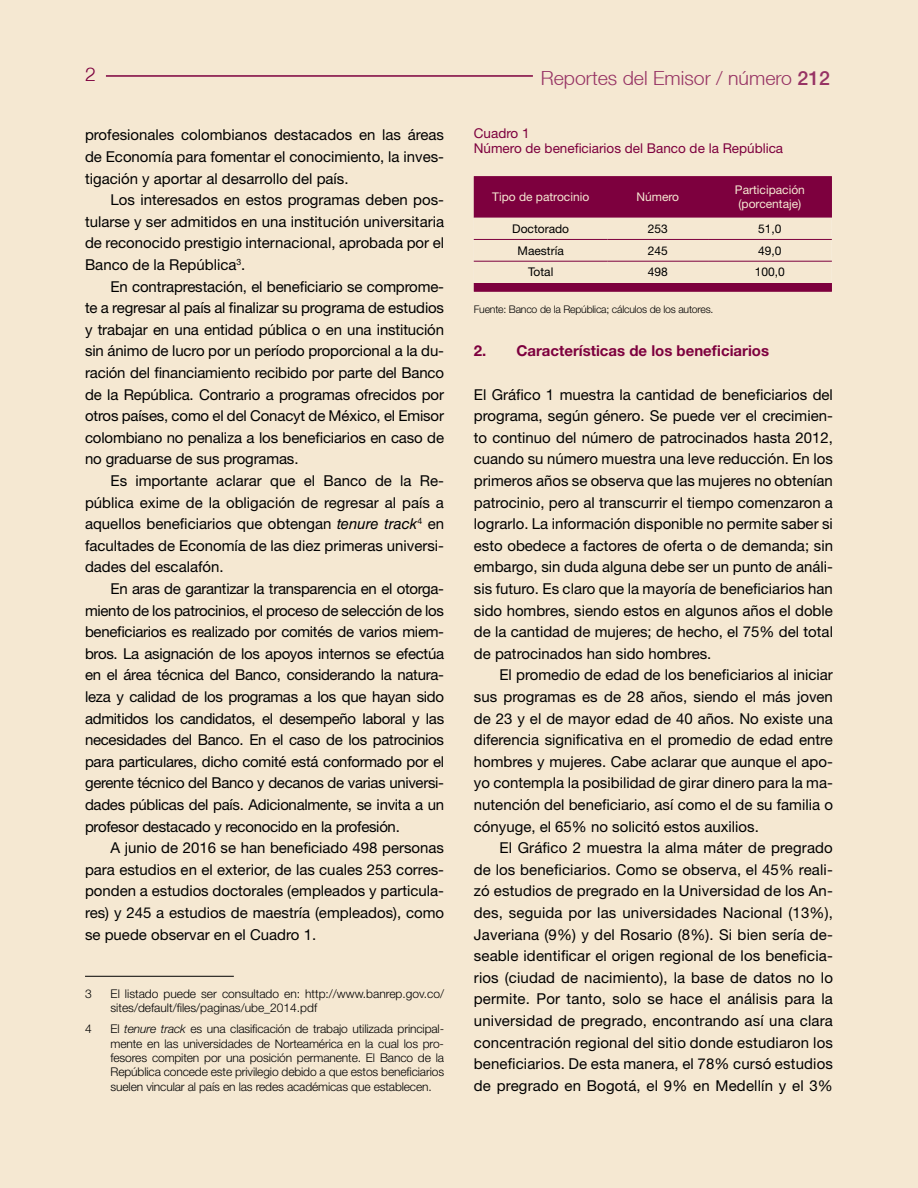
<style>
.page{position:relative;width:918px;height:1188px;background:#f5e8d2}
.page>*{position:absolute;margin:0;border:0;box-sizing:border-box;transform-origin:0 0}
.t1{font:300 19.5px "Helvetica Neue LT";color:#973364}
.t2{font:300 19.5px "Helvetica Neue LT";color:#7d003e}
.t3{font:15px/21.6px "Helvetica Neue LT Std";color:#000;text-align:justify}
.t4{font:700 15px "Helvetica Neue LT Std";color:#7d003e}
.t5{font:13.5px/15px "Helvetica Neue LT Std";color:#7d003e}
.t6{font:300 12px/14.4px "Helvetica Neue LT Std";color:#000}
.t7{font:12px/14.4px "Helvetica Neue LT Std";color:#f5e8d2}
.t8{font:12px "Helvetica Neue LT Std";color:#000}
.t9{font:300 10.5px "Helvetica Neue LT Std";letter-spacing:-.02em;color:#000}
.s1{font-family:"Helvetica Neue";font-weight:500}
.s2{font-family:"Helvetica LT Std";font-style:italic}
.s3{font-style:italic}
</style>
<div class="page">
<hr style="left:106px;top:75px;width:427px;height:2px;background:#7d003e">
<hr style="left:85px;top:976px;width:149px;height:1px;background:#000">
<svg style="left:474px;top:176px;width:358px;height:116px"></svg>
<hr style="left:474px;top:239px;width:134px;height:1px;background:#7d003e">
<hr style="left:608px;top:239px;width:100px;height:1px;background:#7d003e">
<hr style="left:708px;top:239px;width:124px;height:1px;background:#7d003e">
<hr style="left:474px;top:261px;width:134px;height:1px;background:#7d003e">
<hr style="left:608px;top:261px;width:100px;height:1px;background:#7d003e">
<hr style="left:708px;top:261px;width:124px;height:1px;background:#7d003e">
<h1 class="t2" style="left:85px;top:63px;width:12px">2</h1>
<h1 class="t1" style="left:541px;top:67px;width:291px">Reportes del Emisor / número <span class="s1">212</span></h1>
<p class="t3" style="left:85px;top:124px;width:361px">profesionales colombianos destacados en las áreas de Economía para fomentar el conocimiento, la inves&shy;tigación y aportar al desarrollo del país.</p>
<p class="t3" style="left:85px;top:189px;width:361px;text-indent:26px">Los interesados en estos programas deben pos&shy;tularse y ser admitidos en una institución universitaria de reconocido prestigio internacional, aprobada por el Banco de la República<sup>3</sup>.</p>
<p class="t3" style="left:85px;top:275px;width:361px;text-indent:26px">En contraprestación, el beneficiario se comprome&shy;te a regresar al país al finalizar su programa de estudios y trabajar en una entidad pública o en una institución sin ánimo de lucro por un período proporcional a la du&shy;ración del financiamiento recibido por parte del Banco de la República. Contrario a programas ofrecidos por otros países, como el del Conacyt de México, el Emisor colombiano no penaliza a los beneficiarios en caso de no graduarse de sus programas.</p>
<p class="t3" style="left:85px;top:470px;width:361px;text-indent:26px">Es importante aclarar que el Banco de la Re&shy;pública exime de la obligación de regresar al país a aquellos beneficiarios que obtengan <span class="s2">tenure track</span><sup>4</sup> en facultades de Economía de las diez primeras universi&shy;dades del escalafón.</p>
<p class="t3" style="left:85px;top:578px;width:361px;text-indent:26px">En aras de garantizar la transparencia en el otorga&shy;miento de los patrocinios, el proceso de selección de los beneficiarios es realizado por comités de varios miem&shy;bros. La asignación de los apoyos internos se efectúa en el área técnica del Banco, considerando la natura&shy;leza y calidad de los programas a los que hayan sido admitidos los candidatos, el desempeño laboral y las necesidades del Banco. En el caso de los patrocinios para particulares, dicho comité está conformado por el gerente técnico del Banco y decanos de varias universi&shy;dades públicas del país. Adicionalmente, se invita a un profesor destacado y reconocido en la profesión.</p>
<p class="t3" style="left:85px;top:837px;width:361px;text-indent:26px">A junio de 2016 se han beneficiado 498 personas para estudios en el exterior, de las cuales 253 corres&shy;ponden a estudios doctorales (empleados y particula&shy;res) y 245 a estudios de maestría (empleados), como se puede observar en el Cuadro 1.</p>
<p class="t6" style="left:85px;top:986px;width:8px">3</p>
<p class="t6" style="left:111px;top:986px;width:335px">El listado puede ser consultado en: http://www.banrep.gov.co/ sites/default/files/paginas/ube_2014.pdf</p>
<p class="t6" style="left:85px;top:1021px;width:8px">4</p>
<p class="t6" style="left:111px;top:1021px;width:335px;text-align:justify">El <span class="s3">tenure track</span> es una clasificación de trabajo utilizada principal&shy;mente en las universidades de Norteamérica en la cual los pro&shy;fesores compiten por una posición permanente. El Banco de la República concede este privilegio debido a que estos beneficiarios suelen vincular al país en las redes académicas que establecen.</p>
<p class="t5" style="left:474px;top:125px;width:311px">Cuadro 1<br>Número de beneficiarios del Banco de la República</p>
<p class="t7" style="left:492px;top:190px;width:99px">Tipo de patrocinio</p>
<p class="t7" style="left:636px;top:190px;width:44px">Número</p>
<p class="t7" style="left:735px;top:182px;width:71px">Participación (porcentaje)</p>
<p class="t8" style="left:512px;top:221px;width:58px">Doctorado</p>
<p class="t8" style="left:648px;top:221px;width:22px">253</p>
<p class="t8" style="left:758px;top:221px;width:25px">51,0</p>
<p class="t8" style="left:518px;top:243px;width:48px">Maestría</p>
<p class="t8" style="left:648px;top:243px;width:22px">245</p>
<p class="t8" style="left:758px;top:243px;width:25px">49,0</p>
<p class="t8" style="left:528px;top:265px;width:27px">Total</p>
<p class="t8" style="left:648px;top:265px;width:22px">498</p>
<p class="t8" style="left:755px;top:265px;width:32px">100,0</p>
<p class="t9" style="left:474px;top:303px;width:241px">Fuente: Banco de la República; cálculos de los autores.</p>
<p class="t4" style="left:474px;top:342px;width:297px">2. Características de los beneficiarios</p>
<p class="t3" style="left:474px;top:383px;width:361px">El Gráfico 1 muestra la cantidad de beneficiarios del programa, según género. Se puede ver el crecimien&shy;to continuo del número de patrocinados hasta 2012, cuando su número muestra una leve reducción. En los primeros años se observa que las mujeres no obtenían patrocinio, pero al transcurrir el tiempo comenzaron a lograrlo. La información disponible no permite saber si esto obedece a factores de oferta o de demanda; sin embargo, sin duda alguna debe ser un punto de análi&shy;sis futuro. Es claro que la mayoría de beneficiarios han sido hombres, siendo estos en algunos años el doble de la cantidad de mujeres; de hecho, el 75% del total de patrocinados han sido hombres.</p>
<p class="t3" style="left:474px;top:664px;width:361px;text-indent:26px">El promedio de edad de los beneficiarios al iniciar sus programas es de 28 años, siendo el más joven de 23 y el de mayor edad de 40 años. No existe una diferencia significativa en el promedio de edad entre hombres y mujeres. Cabe aclarar que aunque el apo&shy;yo contempla la posibilidad de girar dinero para la ma&shy;nutención del beneficiario, así como el de su familia o cónyuge, el 65% no solicitó estos auxilios.</p>
<p class="t3" style="left:474px;top:837px;width:361px;text-indent:26px">El Gráfico 2 muestra la alma máter de pregrado de los beneficiarios. Como se observa, el 45% reali&shy;zó estudios de pregrado en la Universidad de los An&shy;des, seguida por las universidades Nacional (13%), Javeriana (9%) y del Rosario (8%). Si bien sería de&shy;seable identificar el origen regional de los beneficia&shy;rios (ciudad de nacimiento), la base de datos no lo permite. Por tanto, solo se hace el análisis para la universidad de pregrado, encontrando así una clara concentración regional del sitio donde estudiaron los beneficiarios. De esta manera, el 78% cursó estudios de pregrado en Bogotá, el 9% en Medellín y el 3%</p>
</div>
